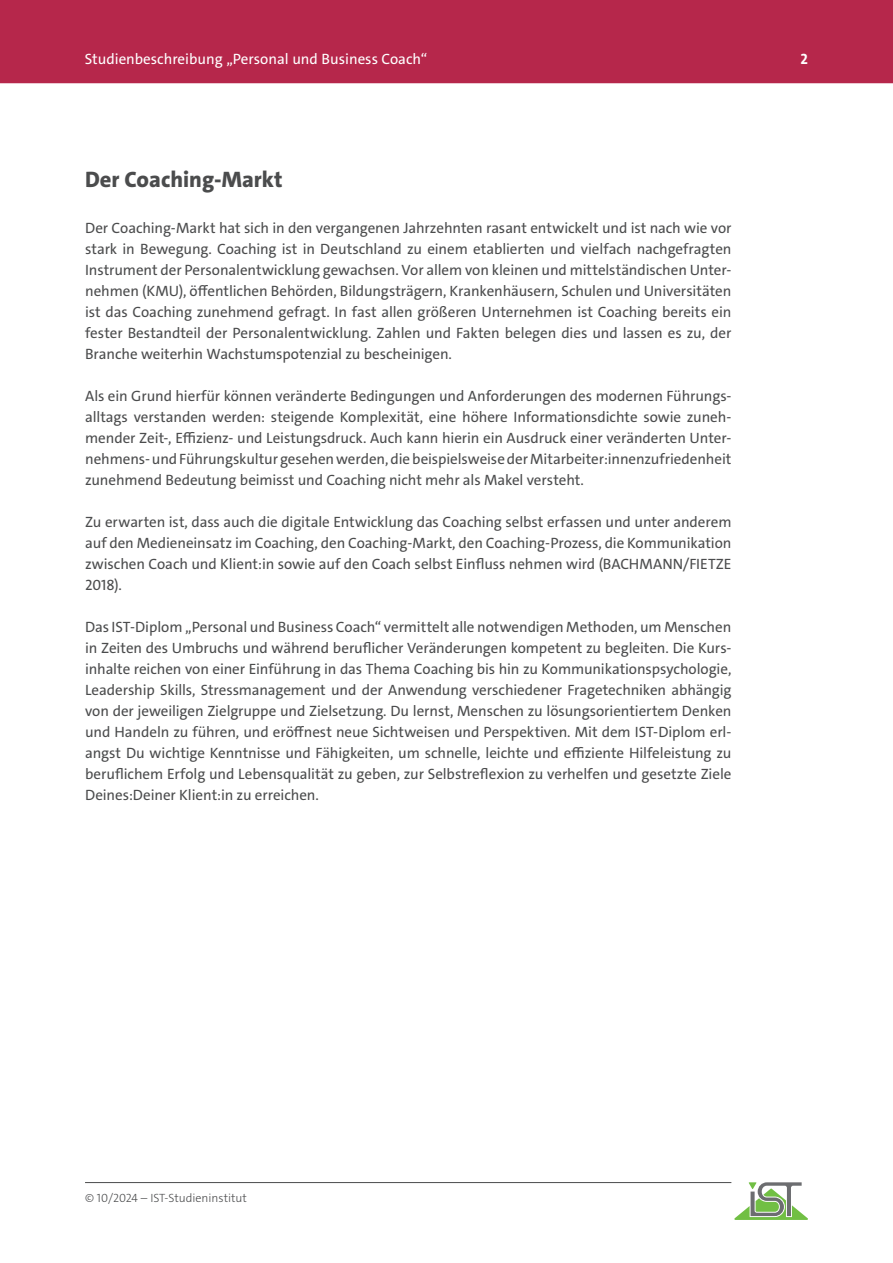
<style>
.page{position:relative;width:893px;height:1263px;background:#fff}
.page>*{position:absolute;margin:0;border:0;box-sizing:border-box;transform-origin:0 0}
.t1{font:800 22.5px "The Sans C4 s";color:#4b4c4d}
.t2{font:15px/21px "The Sans C4 s";letter-spacing:-.005em;color:#4b4c4d;text-align:justify}
.t3{font:15px "The Sans C4 s";color:#fff}
.t4{font:700 15px "The Sans C4 s";color:#fff}
.t5{font:300 12px "The Sans C4 s";color:#4b4c4d}
</style>
<div class="page">
<hr style="left:85px;top:1182px;width:646px;height:1px;background:#4b4c4d">
<svg style="left:734px;top:1182px;width:74px;height:38px"></svg>
<div style="left:0;top:0;width:893px;height:83px;background:#b6274b"></div>
<p class="t3" style="left:85px;top:49px;width:344px">Studienbeschreibung „Personal und Business Coach“</p>
<p class="t4" style="left:800px;top:49px;width:9px">2</p>
<h1 class="t1" style="left:85px;top:165px;width:199px">Der Coaching-Markt</h1>
<p class="t2" style="left:85px;top:217px;width:648px">Der Coaching-Markt hat sich in den vergangenen Jahrzehnten rasant entwickelt und ist nach wie vor stark in Bewegung. Coaching ist in Deutschland zu einem etablierten und vielfach nachgefragten Instrument der Personalentwicklung gewachsen. Vor allem von kleinen und mittelständischen Unter&shy;nehmen (KMU), öffentlichen Behörden, Bildungsträgern, Krankenhäusern, Schulen und Universitäten ist das Coaching zunehmend gefragt. In fast allen größeren Unternehmen ist Coaching bereits ein fester Bestandteil der Personalentwicklung. Zahlen und Fakten belegen dies und lassen es zu, der Branche weiterhin Wachstumspotenzial zu bescheinigen.</p>
<p class="t2" style="left:85px;top:385px;width:648px">Als ein Grund hierfür können veränderte Bedingungen und Anforderungen des modernen Führungs&shy;alltags verstanden werden: steigende Komplexität, eine höhere Informationsdichte sowie zuneh&shy;mender Zeit-, Effizienz- und Leistungsdruck. Auch kann hierin ein Ausdruck einer veränderten Unter&shy;nehmens- und Führungskultur gesehen werden, die beispielsweise der Mitarbeiter:innenzufriedenheit zunehmend Bedeutung beimisst und Coaching nicht mehr als Makel versteht.</p>
<p class="t2" style="left:85px;top:511px;width:648px">Zu erwarten ist, dass auch die digitale Entwicklung das Coaching selbst erfassen und unter anderem auf den Medieneinsatz im Coaching, den Coaching-Markt, den Coaching-Prozess, die Kommunikation zwischen Coach und Klient:in sowie auf den Coach selbst Einfluss nehmen wird (BACHMANN/FIETZE 2018).</p>
<p class="t2" style="left:85px;top:616px;width:648px">Das IST-Diplom „Personal und Business Coach“ vermittelt alle notwendigen Methoden, um Menschen in Zeiten des Umbruchs und während beruflicher Veränderungen kompetent zu begleiten. Die Kurs&shy;inhalte reichen von einer Einführung in das Thema Coaching bis hin zu Kommunikationspsychologie, Leadership Skills, Stressmanagement und der Anwendung verschiedener Fragetechniken abhängig von der jeweiligen Zielgruppe und Zielsetzung. Du lernst, Menschen zu lösungsorientiertem Denken und Handeln zu führen, und eröffnest neue Sichtweisen und Perspektiven. Mit dem IST-Diplom erl&shy;angst Du wichtige Kenntnisse und Fähigkeiten, um schnelle, leichte und effiziente Hilfeleistung zu beruflichem Erfolg und Lebensqualität zu geben, zur Selbstreflexion zu verhelfen und gesetzte Ziele Deines:Deiner Klient:in zu erreichen.</p>
<p class="t5" style="left:85px;top:1190px;width:163px">© 10/2024 – IST-Studieninstitut</p>
</div>
